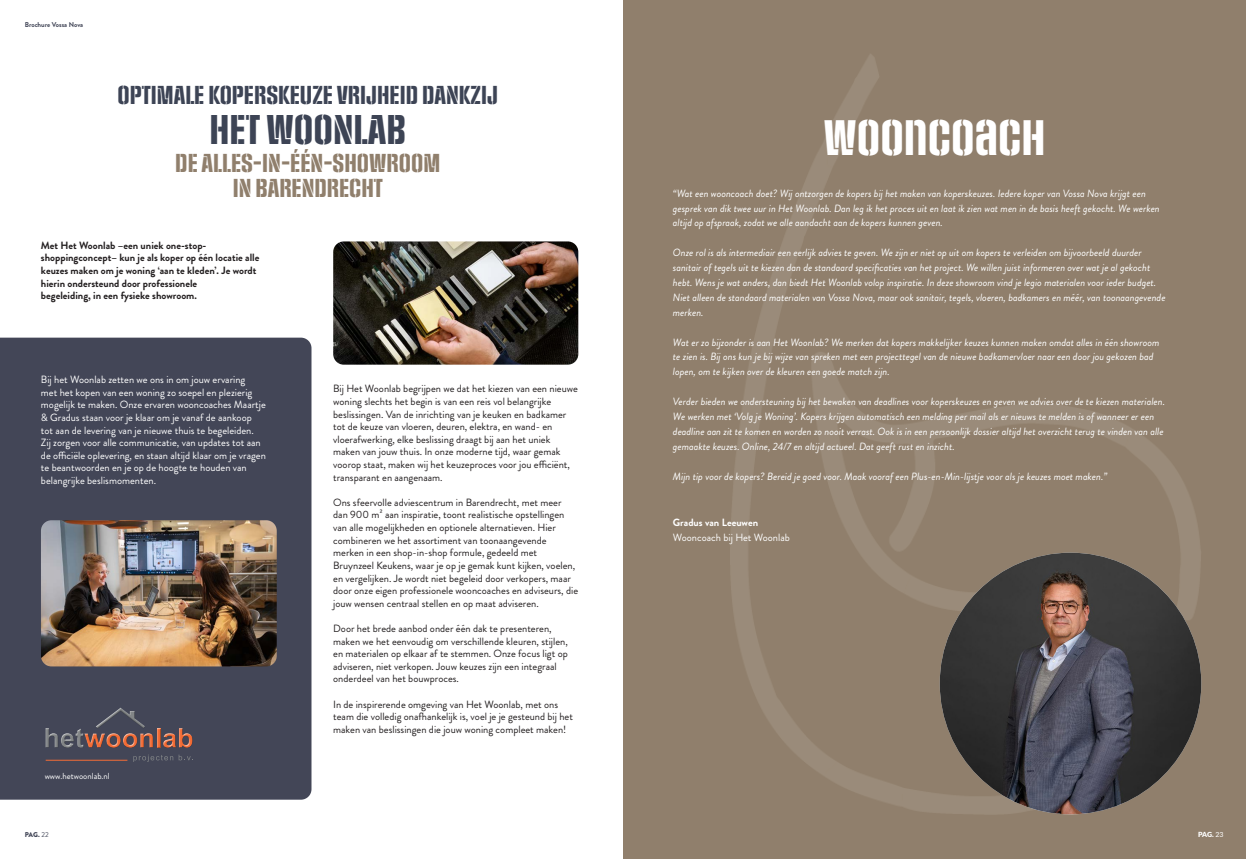
<style>
.page{position:relative;width:1246px;height:859px;background:#fff}
.page>*{position:absolute;margin:0;border:0;box-sizing:border-box;transform-origin:0 0}
.t1{font:42px "Social Gothic Stencil";color:#fff}
.t2{font:35px "Social Gothic Stencil";color:#3d4455}
.t3{font:21.88px "Social Gothic Stencil";color:#907f6c}
.t4{font:21.88px "Social Gothic Stencil";color:#3d4455}
.t5{font:italic 10.5px/14.9px "Brandon Grotesque";color:#fff}
.t6{font:10.5px/12.6px "Brandon Grotesque";color:#231f20}
.t7{font:10.5px/12.6px "Brandon Grotesque";color:#fff}
.t8{font:700 10.5px/12.6px "Brandon Grotesque";color:#231f20}
.t9{font:700 10.5px "Brandon Grotesque";color:#fff}
.t10{font:8.75px "Brandon Grotesque";color:#fff}
.t11{font:700 7px "Brandon Grotesque";color:#424657}
.t12{font:900 7px "Brandon Grotesque";color:#424657}
.t13{font:900 7px "Lato";color:#fff}
.s1{font-weight:400}
</style>
<div class="page">
<div style="left:0;top:337px;width:311px;height:462px;background:#434657"></div>
<div style="left:45px;top:706px;width:148px;height:41px;background:#434657"></div>
<svg style="left:45px;top:709px;width:148px;height:39px"></svg>
<svg style="left:133px;top:754px;width:40px;height:7px"></svg>
<svg style="left:179px;top:754px;width:14px;height:6px"></svg>
<hr style="left:46px;top:759px;width:81px;height:1px;background:#f26c36">
<img style="left:41px;top:520px;width:236px;height:146px">
<img style="left:333px;top:241px;width:245px;height:123px">
<div style="left:623px;top:0;width:622px;height:858px;background:#907f6c"></div>
<img style="left:730px;top:54px;width:470px;height:760px">
<img style="left:939px;top:552px;width:261px;height:262px;border-radius:131px">
<p class="t11" style="left:25px;top:19px;width:60px">Brochure Vossa Nova</p>
<p class="t4" style="left:117px;top:81px;width:382px">OPTIMALE KOPERSKEUZE VRIJHEID DANKZIJ</p>
<p class="t2" style="left:209px;top:107px;width:198px">HET WOONLAB</p>
<p class="t3" style="left:175px;top:149px;width:266px">DE ALLES-IN-ÉÉN-SHOWROOM</p>
<p class="t3" style="left:233px;top:174px;width:152px">IN BARENDRECHT</p>
<p class="t8" style="left:41px;top:239px;width:220px">Met Het Woonlab –een uniek one-stop&shy;shoppingconcept– kun je als koper op één locatie alle</p>
<p class="t8" style="left:41px;top:264px;width:217px">keuzes maken om je woning ‘aan te kleden’. Je wordt hierin ondersteund door professionele</p>
<p class="t8" style="left:41px;top:289px;width:157px">begeleiding, in een fysieke showroom.</p>
<p class="t7" style="left:41px;top:373px;width:226px">Bij het Woonlab zetten we ons in om jouw ervaring<br>met het kopen van een woning zo soepel en plezierig mogelijk te maken. Onze ervaren wooncoaches Maartje &amp; Gradus staan voor je klaar om je vanaf de aankoop tot aan de levering van je nieuwe thuis te begeleiden.<br>Zij zorgen voor alle communicatie, van updates tot aan de officiële oplevering, en staan altijd klaar om je vragen te beantwoorden en je op de hoogte te houden van belangrijke beslismomenten.</p>
<p class="t6" style="left:333px;top:382px;width:246px">Bij Het Woonlab begrijpen we dat het kiezen van een nieuwe woning slechts het begin is van een reis vol belangrijke beslissingen. Van de inrichting van je keuken en badkamer tot de keuze van vloeren, deuren, elektra, en wand- en vloerafwerking, elke beslissing draagt bij aan het uniek maken van jouw thuis. In onze moderne tijd, waar gemak voorop staat, maken wij het keuzeproces voor jou efficiënt, transparant en aangenaam.</p>
<p class="t6" style="left:333px;top:496px;width:246px">Ons sfeervolle adviescentrum in Barendrecht, met meer dan 900 m² aan inspiratie, toont realistische opstellingen van alle mogelijkheden en optionele alternatieven. Hier combineren we het assortiment van toonaangevende merken in een shop-in-shop formule, gedeeld met Bruynzeel Keukens, waar je op je gemak kunt kijken, voelen, en vergelijken. Je wordt niet begeleid door verkopers, maar door onze eigen professionele wooncoaches en adviseurs, die jouw wensen centraal stellen en op maat adviseren.</p>
<p class="t6" style="left:333px;top:622px;width:236px">Door het brede aanbod onder één dak te presenteren, maken we het eenvoudig om verschillende kleuren, stijlen, en materialen op elkaar af te stemmen. Onze focus ligt op adviseren, niet verkopen. Jouw keuzes zijn een integraal onderdeel van het bouwproces.</p>
<p class="t6" style="left:333px;top:697px;width:241px">In de inspirerende omgeving van Het Woonlab, met ons team die volledig onafhankelijk is, voel je je gesteund bij het maken van beslissingen die jouw woning compleet maken!</p>
<p class="t10" style="left:45px;top:769px;width:67px">www.hetwoonlab.nl</p>
<p class="t12" style="left:25px;top:829px;width:25px">PAG. <span class="s1">22</span></p>
<p class="t1" style="left:823px;top:111px;width:223px">WOONCOACH</p>
<p class="t5" style="left:672px;top:186px;width:488px">“Wat een wooncoach doet? Wij ontzorgen de kopers bij het maken van koperskeuzes. Iedere koper van Vossa Nova krijgt een gesprek van dik twee uur in Het Woonlab. Dan leg ik het proces uit en laat ik zien wat men in de basis heeft gekocht. We werken altijd op afspraak, zodat we alle aandacht aan de kopers kunnen geven.</p>
<p class="t5" style="left:672px;top:245px;width:494px">Onze rol is als intermediair een eerlijk advies te geven. We zijn er niet op uit om kopers te verleiden om bijvoorbeeld duurder sanitair of tegels uit te kiezen dan de standaard specificaties van het project. We willen juist informeren over wat je al gekocht hebt. Wens je wat anders, dan biedt Het Woonlab volop inspiratie. In deze showroom vind je legio materialen voor ieder budget.<br>Niet alleen de standaard materialen van Vossa Nova, maar ook sanitair, tegels, vloeren, badkamers en méér, van toonaangevende merken.</p>
<p class="t5" style="left:672px;top:334px;width:488px">Wat er zo bijzonder is aan Het Woonlab? We merken dat kopers makkelijker keuzes kunnen maken omdat alles in één showroom te zien is. Bij ons kun je bij wijze van spreken met een projecttegel van de nieuwe badkamervloer naar een door jou gekozen bad lopen, om te kijken over de kleuren een goede match zijn.</p>
<p class="t5" style="left:672px;top:394px;width:493px">Verder bieden we ondersteuning bij het bewaken van deadlines voor koperskeuzes en geven we advies over de te kiezen materialen.<br>We werken met ‘Volg je Woning’. Kopers krijgen automatisch een melding per mail als er nieuws te melden is of wanneer er een deadline aan zit te komen en worden zo nooit verrast. Ook is in een persoonlijk dossier altijd het overzicht terug te vinden van alle gemaakte keuzes. Online, 24/7 en altijd actueel. Dat geeft rust en inzicht.</p>
<p class="t5" style="left:672px;top:468px;width:435px">Mijn tip voor de kopers? Bereid je goed voor. Maak vooraf een Plus-en-Min-lijstje voor als je keuzes moet maken.”</p>
<p class="t9" style="left:672px;top:515px;width:87px">Gradus van Leeuwen</p>
<p class="t7" style="left:672px;top:531px;width:118px">Wooncoach bij Het Woonlab</p>
<p class="t13" style="left:1197px;top:829px;width:27px">PAG. <span class="s1">23</span></p>
</div>
